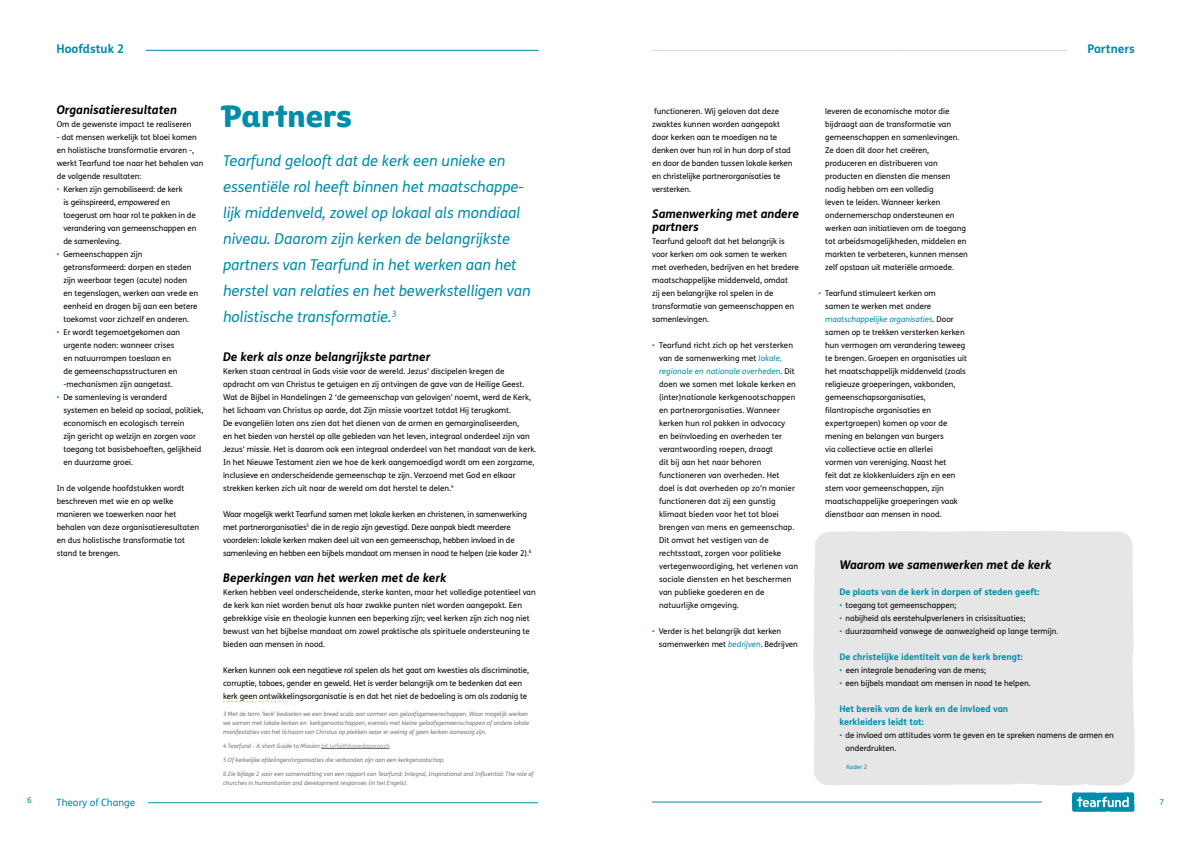
<style>
.page{position:relative;width:1191px;height:842px;background:#fff}
.page>*{position:absolute;margin:0;border:0;box-sizing:border-box;transform-origin:0 0}
.t1{font:30px "Tearfund Sans";color:#008caa}
.t2{font:italic 15px/26px "FS Me";color:#008caa}
.t3{font:italic 700 12px/13px "FS Me";color:#000}
.t4{font:700 12px "FS Me";color:#008caa}
.t5{font:10px "FS Me";color:#008caa}
.t6{font:700 9px/13px "FS Me";color:#008caa}
.t7{font:8px/13px "FS Me";color:#000}
.t8{font:8px/13px "FS Me";letter-spacing:-.02em;color:#000}
.t9{font:8px "FS Me";color:#008caa}
.t10{font:italic 6px/9px "FS Me";color:#757575}
.t11{font:6px "FS Me";color:#008caa}
.s1{color:#008caa}
.s2{font-style:italic}
.s3{color:#fff}
.s4{font-weight:300;font-style:normal}
.s5{font-style:italic;color:#008caa}
</style>
<div class="page">
<div style="left:814px;top:530px;width:320px;height:256px;background:#e6e6e6"></div>
<svg style="left:652px;top:50px;width:414px;height:1px"></svg>
<hr style="left:652px;top:802px;width:389px;height:1px;background:#008caa">
<svg style="left:1071px;top:792px;width:63px;height:20px"></svg>
<hr style="left:146px;top:50px;width:392px;height:1px;background:#008caa">
<hr style="left:148px;top:802px;width:390px;height:1px;background:#008caa">
<svg style="left:223px;top:701px;width:65px;height:1px"></svg>
<hr style="left:321px;top:748px;width:68px;height:1px;background:#757575">
<h3 class="t4" style="left:56px;top:39px;width:69px">Hoofdstuk 2</h3>
<h3 class="t3" style="left:57px;top:103px;width:122px">Organisatieresultaten</h3>
<p class="t7" style="left:57px;top:118px;width:136px">Om de gewenste impact te realiseren</p>
<p class="t7" style="left:57px;top:131px;width:148px">- dat mensen werkelijk tot bloei komen en holistische transformatie ervaren -, werkt Tearfund toe naar het behalen van de volgende resultaten:</p>
<p class="t7" style="left:63px;top:183px;width:135px;text-indent:-7px"><span class="s1">•</span> Kerken zijn gemobiliseerd: de kerk<br>is geïnspireerd, <span class="s2">empowered</span> en toegerust om haar rol te pakken in de verandering van gemeenschappen en de samenleving.</p>
<p class="t7" style="left:63px;top:248px;width:129px;text-indent:-7px"><span class="s1">•</span> Gemeenschappen zijn getransformeerd: dorpen en steden</p>
<p class="t7" style="left:63px;top:274px;width:136px;text-indent:-7px"><span class="s3">•</span> zijn weerbaar tegen (acute) noden en tegenslagen, werken aan vrede en eenheid en dragen bij aan een betere toekomst voor zichzelf en anderen.</p>
<p class="t7" style="left:57px;top:326px;width:125px;text-align:center"><span class="s1">•</span> Er wordt tegemoetgekomen aan urgente noden: wanneer crises<br>en natuurrampen toeslaan en<br>de gemeenschapsstructuren en -mechanismen zijn aangetast.</p>
<p class="t7" style="left:63px;top:391px;width:141px;text-indent:-7px"><span class="s1">•</span> De samenleving is veranderd systemen en beleid op sociaal, politiek, economisch en ecologisch<span class="s3">•</span>terrein<br>zijn gericht op welzijn en zorgen voor toegang tot basisbehoeften, gelijkheid en duurzame groei.</p>
<p class="t7" style="left:57px;top:482px;width:144px">In de volgende hoofdstukken wordt beschreven met wie en op welke manieren we toewerken naar het behalen van deze organisatieresultaten en dus holistische transformatie tot stand te brengen.</p>
<h1 class="t1" style="left:223px;top:89px;width:130px">Partners</h1>
<p class="t2" style="left:223px;top:147px;width:309px">Tearfund gelooft dat de kerk een unieke en essentiële rol heeft binnen het maatschappe&shy;lijk middenveld, zowel op lokaal als mondiaal niveau. Daarom zijn kerken de belangrijkste partners van Tearfund in het werken aan het herstel van relaties en het bewerkstelligen van holistische transformatie.<sup>3</sup></p>
<h3 class="t3" style="left:223px;top:350px;width:209px">De kerk als onze belangrijkste partner</h3>
<p class="t7" style="left:223px;top:365px;width:315px">Kerken staan centraal in Gods visie voor de wereld. Jezus’ discipelen kregen de opdracht om van Christus te getuigen en zij ontvingen de gave van de Heilige Geest.<br>Wat de Bijbel in Handelingen 2 ‘de gemeenschap van gelovigen’ noemt, werd de Kerk, het lichaam van Christus op aarde, dat Zijn missie voortzet totdat Hij terugkomt.<br>De evangeliën laten ons zien dat het dienen van de armen en gemarginaliseerden,<br>en het bieden van herstel op alle gebieden van het leven, integraal onderdeel zijn van Jezus’ missie. Het is daarom ook een integraal onderdeel van het mandaat van de kerk.<br>In het Nieuwe Testament zien we hoe de kerk aangemoedigd wordt om een zorgzame, inclusieve en onderscheidende gemeenschap te zijn. Verzoend met God en elkaar strekken kerken zich uit naar de wereld om dat herstel te delen.<sup>4</sup></p>
<p class="t8" style="left:223px;top:508px;width:310px">Waar mogelijk werkt Tearfund samen met lokale kerken en christenen, in samenwerking met partnerorganisaties<sup>5</sup> die in de regio zijn gevestigd. Deze aanpak biedt meerdere voordelen: lokale kerken maken deel uit van een gemeenschap, hebben invloed in de samenleving en hebben een bijbels mandaat om mensen in nood te helpen (zie kader 2).<sup>6</sup></p>
<h3 class="t3" style="left:223px;top:571px;width:225px">Beperkingen van het werken met de kerk</h3>
<p class="t7" style="left:223px;top:586px;width:314px">Kerken hebben veel onderscheidende, sterke kanten, maar het volledige potentieel van de kerk kan niet worden benut als haar zwakke punten niet worden aangepakt. Een gebrekkige visie en theologie kunnen een beperking zijn; veel kerken zijn zich nog niet bewust van het bijbelse mandaat om zowel praktische als spirituele ondersteuning te bieden aan mensen in nood.</p>
<p class="t7" style="left:223px;top:664px;width:307px">Kerken kunnen ook een negatieve rol spelen als het gaat om kwesties als discriminatie, corruptie, taboes, gender en geweld. Het is verder belangrijk om te bedenken dat een kerk geen ontwikkelingsorganisatie is en dat het niet de bedoeling is om als zodanig te</p>
<p class="t10" style="left:223px;top:709px;width:308px">3 Met de term ‘kerk’ bedoelen we een breed scala aan vormen van geloofsgemeenschappen. Waar mogelijk werken we samen met lokale kerken en kerkgenootschappen, evenals met kleine geloofsgemeenschappen of andere lokale manifestaties van het lichaam van Christus op plekken waar er weinig of geen kerken aanwezig zijn.</p>
<p class="t10" style="left:223px;top:741px;width:168px">4 Tearfund - A short Guide to Mission <span class="s4">bit.ly/faithbasedapproach</span></p>
<p class="t10" style="left:223px;top:755px;width:223px">5 Of kerkelijke afdelingen/organisaties die verbonden zijn aan een kerkgenootschap.</p>
<p class="t10" style="left:223px;top:769px;width:312px">6 Zie bijlage 2 voor een samenvatting van een rapport van Tearfund: Integral, Inspirational and Influential: The role of churches in humanitarian and development responses (in het Engels).</p>
<h3 class="t4" style="left:1087px;top:39px;width:49px">Partners</h3>
<p class="t7" style="left:652px;top:105px;width:142px">functioneren. Wij geloven dat deze zwaktes kunnen worden aangepakt door kerken aan te moedigen na te denken over hun rol in hun dorp of stad en door de banden tussen lokale kerken en christelijke partnerorganisaties te versterken.</p>
<h3 class="t3" style="left:652px;top:207px;width:148px">Samenwerking met andere partners</h3>
<p class="t7" style="left:652px;top:235px;width:148px">Tearfund gelooft dat het belangrijk is voor kerken om ook samen te werken met overheden, bedrijven en het bredere maatschappelijke middenveld, omdat<br>zij een belangrijke rol spelen in de transformatie van gemeenschappen en samenlevingen.</p>
<p class="t7" style="left:659px;top:339px;width:140px;text-indent:-7px"><span class="s1">•</span> Tearfund richt zich op het versterken van de samenwerking met <span class="s5">lokale, regionale en nationale overheden</span>. Dit doen we samen met lokale kerken en (inter)nationale kerkgenootschappen en partnerorganisaties. Wanneer kerken hun rol pakken in advocacy<br>en beïnvloeding en overheden ter verantwoording roepen, draagt<br>dit bij aan het naar behoren functioneren van overheden. Het<br>doel is dat overheden op zo’n manier functioneren dat zij een gunstig klimaat bieden voor het tot bloei brengen van mens en gemeenschap.<br>Dit omvat het vestigen van de rechtsstaat, zorgen voor politieke vertegenwoordiging, het verlenen van sociale diensten en het beschermen van publieke goederen en de natuurlijke omgeving.</p>
<p class="t7" style="left:659px;top:625px;width:140px;text-indent:-7px"><span class="s1">•</span> Verder is het belangrijk dat kerken samenwerken met <span class="s5">bedrijven</span>. Bedrijven</p>
<p class="t7" style="left:825px;top:105px;width:144px">leveren de economische motor die bijdraagt aan de transformatie van gemeenschappen en samenlevingen.<br>Ze doen dit door het creëren, produceren en distribueren van producten en diensten die mensen nodig hebben om een volledig<br>leven te leiden. Wanneer kerken ondernemerschap ondersteunen en werken aan initiatieven om de toegang tot arbeidsmogelijkheden, middelen en markten te verbeteren, kunnen mensen zelf opstaan uit materiële armoede.</p>
<p class="t7" style="left:825px;top:287px;width:143px;text-indent:-7px"><span class="s1">•</span> Tearfund stimuleert kerken om<br>samen te werken met andere <span class="s5">maatschappelijke organisaties</span>. Door samen op te trekken versterken kerken hun vermogen om verandering teweeg te brengen. Groepen en organisaties uit het maatschappelijk middenveld (zoals religieuze groeperingen, vakbonden, gemeenschapsorganisaties, filantropische organisaties en expertgroepen) komen op voor de mening en belangen van burgers<br>via collectieve actie en allerlei<br>vormen van vereniging. Naast het<br>feit dat ze klokkenluiders zijn en een stem voor gemeenschappen, zijn maatschappelijke groeperingen vaak dienstbaar aan mensen in nood.</p>
<h3 class="t3" style="left:839px;top:558px;width:213px">Waarom we samenwerken met de kerk</h3>
<p class="t6" style="left:839px;top:585px;width:202px">De plaats van de kerk in dorpen of steden geeft:</p>
<p class="t7" style="left:839px;top:599px;width:118px"><span class="s1">•</span> toegang tot gemeenschappen;</p>
<p class="t7" style="left:839px;top:612px;width:188px"><span class="s1">•</span> nabijheid als eerstehulpverleners in crisissituaties;</p>
<p class="t7" style="left:839px;top:625px;width:220px"><span class="s1">•</span> duurzaamheid vanwege de aanwezigheid op lange termijn.</p>
<p class="t6" style="left:839px;top:650px;width:185px">De christelijke identiteit van de kerk brengt:</p>
<p class="t7" style="left:839px;top:664px;width:148px"><span class="s1">•</span> een integrale benadering van de mens;</p>
<p class="t7" style="left:839px;top:677px;width:193px"><span class="s1">•</span> een bijbels mandaat om mensen in nood te helpen.</p>
<p class="t6" style="left:839px;top:702px;width:170px">Het bereik van de kerk en de invloed van kerkleiders leidt tot:</p>
<p class="t7" style="left:845px;top:729px;width:270px;text-indent:-6px"><span class="s1">•</span> de invloed om attitudes vorm te geven en te spreken namens de armen en onderdrukten.</p>
<p class="t11" style="left:846px;top:762px;width:22px">Kader 2</p>
<p class="t9" style="left:27px;top:795px;width:6px">6</p>
<p class="t5" style="left:57px;top:796px;width:80px">Theory of Change</p>
<p class="t9" style="left:1159px;top:796px;width:6px">7</p>
</div>
